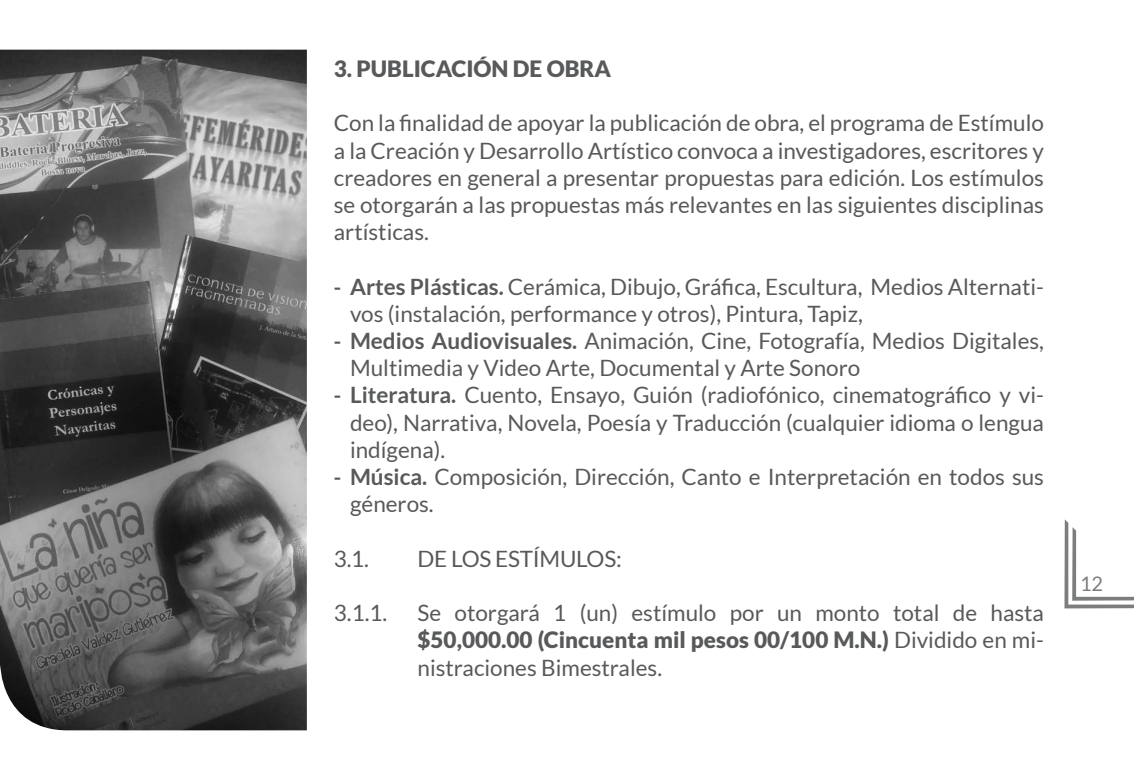
<style>
.page{position:relative;width:1134px;height:780px;background:#fff}
.page>*{position:absolute;margin:0;border:0;box-sizing:border-box;transform-origin:0 0}
.t1{font:22.5px/27.2px "Lato";color:#58595b;text-align:justify}
.t2{font:900 22.5px "Lato";color:#58595b}
.t3{font:20px "Lato";color:#7b7d7f}
.s1{font-family:"Helvetica"}
.s2{font-weight:700}
.s3{font-weight:900}
</style>
<div class="page">
<svg style="left:1064px;top:519px;width:70px;height:89px"></svg>
<img style="left:0;top:50px;width:307px;height:680px">
<p class="t2" style="left:334px;top:55px;width:279px">3. PUBLICACIÓN DE OBRA</p>
<p class="t1" style="left:334px;top:109px;width:712px">Con la finalidad de apoyar la publicación de obra, el programa de Estímulo a la Creación y Desarrollo Artístico convoca a investigadores, escritores y creadores en general a presentar propuestas para edición. Los estímulos se otorgarán a las propuestas más relevantes en las siguientes disciplinas artísticas.</p>
<p class="t1" style="left:350px;top:273px;width:695px;text-indent:-16px"><span class="s1">-</span> <span class="s2">Artes Plásticas.</span> Cerámica, Dibujo, Gráfica, Escultura, Medios Alternati&shy;vos (instalación, performance y otros), Pintura, Tapiz,</p>
<p class="t1" style="left:350px;top:327px;width:695px;text-indent:-16px"><span class="s1">-</span> <span class="s2">Medios Audiovisuales.</span> Animación, Cine, Fotografía, Medios Digitales,<br>Multimedia y Video Arte, Documental y Arte Sonoro</p>
<p class="t1" style="left:350px;top:381px;width:695px;text-indent:-16px"><span class="s1">-</span> <span class="s2">Literatura.</span> Cuento, Ensayo, Guión (radiofónico, cinematográfico y vi&shy;deo), Narrativa, Novela, Poesía y Traducción (cualquier idioma o lengua indígena).</p>
<p class="t1" style="left:350px;top:463px;width:695px;text-indent:-16px"><span class="s1">-</span> <span class="s2">Música.</span> Composición, Dirección, Canto e Interpretación en todos sus géneros.</p>
<p class="t1" style="left:334px;top:545px;width:36px">3.1.</p>
<p class="t1" style="left:418px;top:545px;width:206px">DE LOS ESTÍMULOS:</p>
<p class="t1" style="left:334px;top:599px;width:55px">3.1.1.</p>
<p class="t1" style="left:418px;top:599px;width:628px">Se otorgará 1 (un) estímulo por un monto total de hasta <span class="s3">$50,000.00 (Cincuenta mil pesos 00/100 M.N.)</span> Dividido en mi&shy;nistraciones Bimestrales.</p>
<p class="t3" style="left:1080px;top:572px;width:25px">12</p>
</div>
